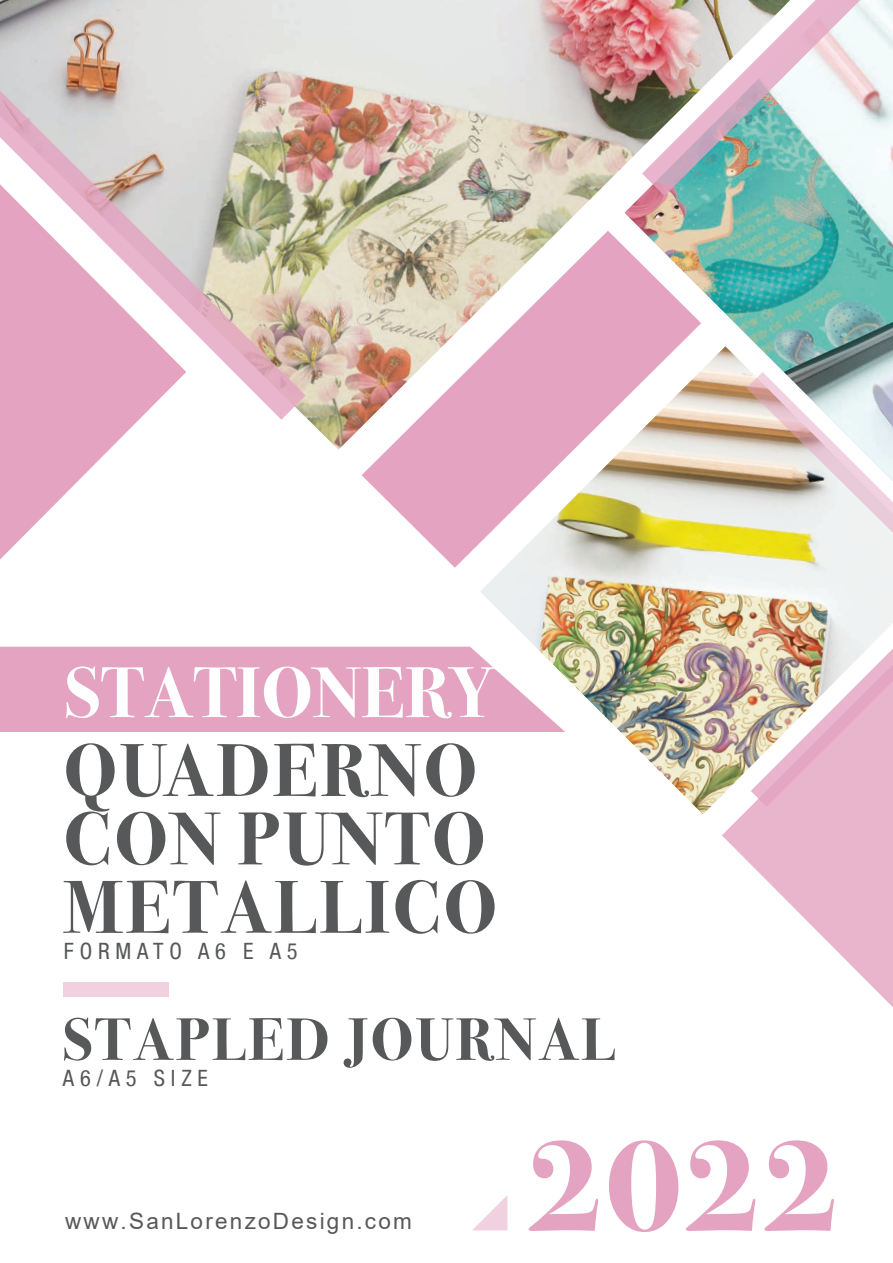
<style>
.page{position:relative;width:893px;height:1263px;background:#fff}
.page>*{position:absolute;margin:0;border:0;box-sizing:border-box;transform-origin:0 0}
.t1{font:700 135px "Bodoni Svty Two ITCTT";color:#e4a3c1}
.t2{font:700 75px "Bodoni Svty Two ITCTT";letter-spacing:.04em;color:#57585a}
.t3{font:700 72px "Bodoni Svty Two ITCTT";letter-spacing:.01em;color:#fff}
.t4{font:700 60px "Bodoni Svty Two ITCTT";letter-spacing:.04em;color:#57585a}
.t5{font:22.5px "Arial";letter-spacing:.1em;color:#57585a}
.t6{font:condensed 22.5px "Helvetica Neue Condensed";letter-spacing:.26em;color:#57585a}
</style>
<div class="page">
<img style="left:480px;top:481px;width:413px;height:333px">
<img style="left:0;top:0;width:625px;height:450px">
<img style="left:625px;top:0;width:268px;height:481px">
<img style="left:0;top:78px;width:306px;height:342px">
<svg style="left:0;top:184px;width:186px;height:376px"></svg>
<svg style="left:362px;top:231px;width:339px;height:337px"></svg>
<svg style="left:722px;top:652px;width:171px;height:355px;fill:#e9b5cd"></svg>
<svg style="left:0;top:647px;width:565px;height:85px;background:#e5aac5"></svg>
<img style="left:642px;top:0;width:231px;height:196px">
<img style="left:751px;top:636px;width:142px;height:171px">
<svg style="left:746px;top:372px;width:147px;height:173px"></svg>
<svg style="left:473px;top:1196px;width:34px;height:34px"></svg>
<div style="left:63px;top:982px;width:106px;height:15px;background:#f1d1e0"></div>
<p class="t3" style="left:65px;top:633px;width:428px">STATIONERY</p>
<p class="t2" style="left:64px;top:708px;width:415px">QUADERNO</p>
<p class="t2" style="left:64px;top:777px;width:423px">CON PUNTO</p>
<p class="t2" style="left:64px;top:845px;width:435px">METALLICO</p>
<p class="t6" style="left:64px;top:938px;width:235px">FORMATO A6 E A5</p>
<p class="t4" style="left:63px;top:990px;width:554px">STAPLED JOURNAL</p>
<p class="t6" style="left:63px;top:1065px;width:147px">A6/A5 SIZE</p>
<p class="t5" style="left:65px;top:1205px;width:348px">www.SanLorenzoDesign.com</p>
<p class="t1" style="left:527px;top:1073px;width:313px">2022</p>
</div>
